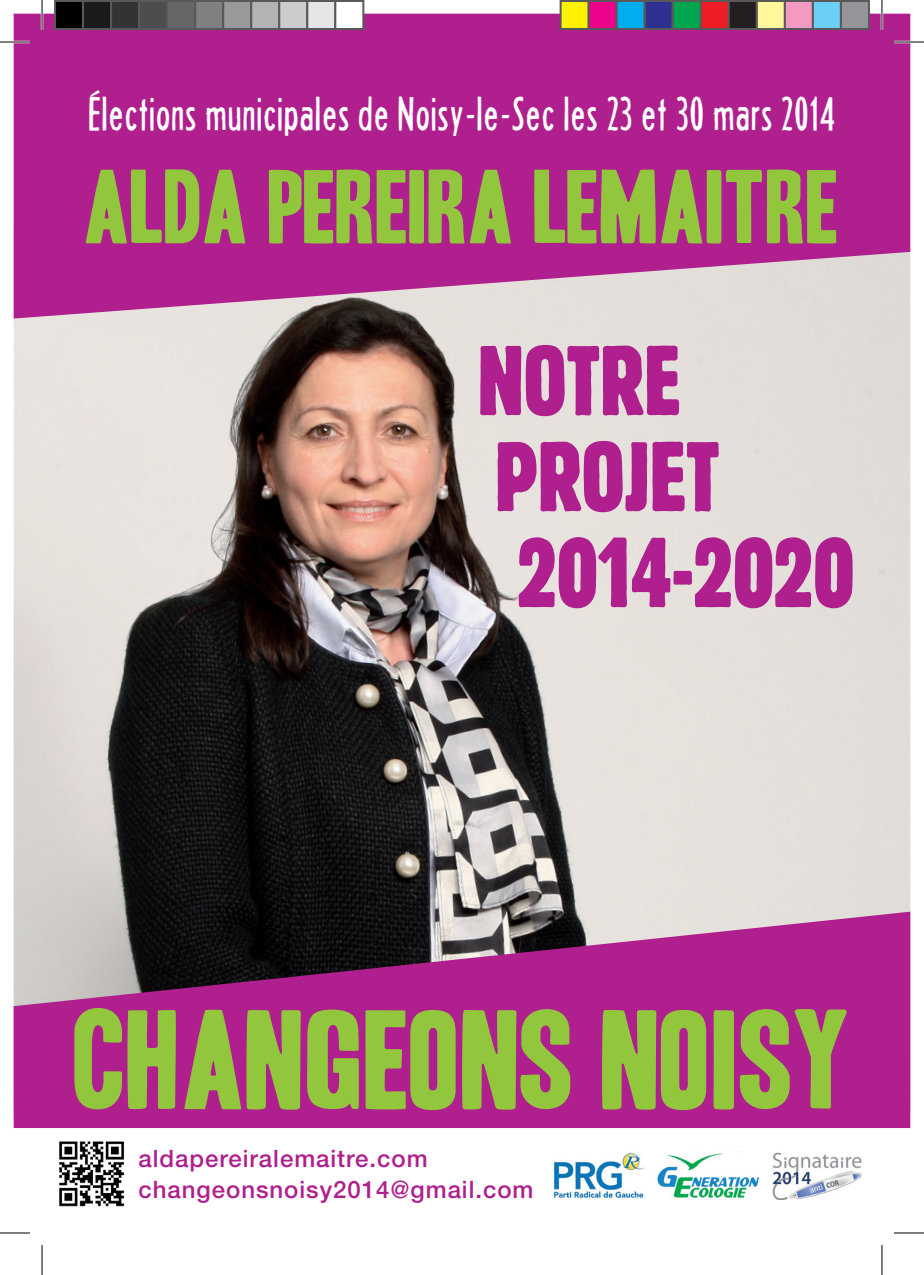
<style>
.page{position:relative;width:924px;height:1275px;background:#fff}
.page>*{position:absolute;margin:0;border:0;box-sizing:border-box;transform-origin:0 0}
.t1{font:121.6px "Headline One HPLHS";color:#92c73d;scale:1.19 1}
.t2{font:90px "Headline One HPLHS";color:#92c73d;scale:1.16 1}
.t3{font:extra-condensed 84px/96px "Black";color:#af1f8d}
.t4{font:42px "Headline Two HPLHS";letter-spacing:.04em;color:#fff}
.t5{font:500 24px/31.2px "Helvetica Neue";letter-spacing:.04em;color:#af1f8d}
</style>
<div class="page">
<img style="left:14px;top:318px;width:895px;height:593px">
<svg style="left:14px;top:911px;width:895px;height:217px;background:#9f2f84"></svg>
<svg style="left:14px;top:14px;width:895px;height:304px;background:#b33394"></svg>
<img style="left:553px;top:1153px;width:91px;height:45px">
<img style="left:657px;top:1151px;width:103px;height:47px">
<img style="left:772px;top:1152px;width:89px;height:47px">
<img style="left:59px;top:1141px;width:66px;height:66px">
<hr style="left:0;top:41px;width:30px;height:2px;background:#fff">
<hr style="left:893px;top:41px;width:30px;height:2px;background:#fff">
<hr style="left:41px;top:0;width:2px;height:30px;background:#fff">
<hr style="left:880px;top:0;width:2px;height:30px;background:#fff">
<hr style="left:0;top:42px;width:30px;height:1px;background:#000">
<hr style="left:893px;top:42px;width:30px;height:1px;background:#000">
<hr style="left:0;top:1232px;width:30px;height:1px;background:#000">
<hr style="left:893px;top:1232px;width:30px;height:1px;background:#000">
<hr style="left:42px;top:0;width:1px;height:30px;background:#000">
<hr style="left:42px;top:1245px;width:1px;height:30px;background:#000">
<hr style="left:881px;top:0;width:1px;height:30px;background:#000">
<hr style="left:881px;top:1245px;width:1px;height:30px;background:#000">
<div style="left:55px;top:1px;width:28px;height:28px;background:#000"></div>
<div style="left:54px;top:0;width:30px;height:30px;border:2px solid #595959"></div>
<div style="left:83px;top:1px;width:28px;height:28px;background:#1a1a1a"></div>
<div style="left:82px;top:0;width:30px;height:30px;border:2px solid #595959"></div>
<div style="left:111px;top:1px;width:28px;height:28px;background:#333"></div>
<div style="left:110px;top:0;width:30px;height:30px;border:2px solid #595959"></div>
<div style="left:139px;top:1px;width:28px;height:28px;background:#4d4d4d"></div>
<div style="left:138px;top:0;width:30px;height:30px;border:2px solid #595959"></div>
<div style="left:167px;top:1px;width:28px;height:28px;background:#666"></div>
<div style="left:166px;top:0;width:30px;height:30px;border:2px solid #595959"></div>
<div style="left:195px;top:1px;width:28px;height:28px;background:#808080"></div>
<div style="left:194px;top:0;width:30px;height:30px;border:2px solid #595959"></div>
<div style="left:223px;top:1px;width:28px;height:28px;background:#999"></div>
<div style="left:222px;top:0;width:30px;height:30px;border:2px solid #595959"></div>
<div style="left:251px;top:1px;width:28px;height:28px;background:#b3b3b3"></div>
<div style="left:250px;top:0;width:30px;height:30px;border:2px solid #595959"></div>
<div style="left:279px;top:1px;width:28px;height:28px;background:#ccc"></div>
<div style="left:278px;top:0;width:30px;height:30px;border:2px solid #595959"></div>
<div style="left:307px;top:1px;width:28px;height:28px;background:#e6e6e6"></div>
<div style="left:306px;top:0;width:30px;height:30px;border:2px solid #595959"></div>
<div style="left:335px;top:1px;width:28px;height:28px;background:#fff"></div>
<div style="left:334px;top:0;width:30px;height:30px;border:2px solid #595959"></div>
<div style="left:560px;top:1px;width:28px;height:28px;background:#fff101"></div>
<div style="left:559px;top:0;width:30px;height:30px;border:2px solid #595959"></div>
<div style="left:588px;top:1px;width:28px;height:28px;background:#ed028c"></div>
<div style="left:587px;top:0;width:30px;height:30px;border:2px solid #595959"></div>
<div style="left:616px;top:1px;width:28px;height:28px;background:#00aeef"></div>
<div style="left:615px;top:0;width:30px;height:30px;border:2px solid #595959"></div>
<div style="left:644px;top:1px;width:28px;height:28px;background:#2e3092"></div>
<div style="left:643px;top:0;width:30px;height:30px;border:2px solid #595959"></div>
<div style="left:672px;top:1px;width:28px;height:28px;background:#00a54f"></div>
<div style="left:671px;top:0;width:30px;height:30px;border:2px solid #595959"></div>
<div style="left:700px;top:1px;width:28px;height:28px;background:#ee1d23"></div>
<div style="left:699px;top:0;width:30px;height:30px;border:2px solid #595959"></div>
<div style="left:728px;top:1px;width:28px;height:28px;background:#231f20"></div>
<div style="left:727px;top:0;width:30px;height:30px;border:2px solid #595959"></div>
<div style="left:756px;top:1px;width:28px;height:28px;background:#fff79a"></div>
<div style="left:755px;top:0;width:30px;height:30px;border:2px solid #595959"></div>
<div style="left:784px;top:1px;width:28px;height:28px;background:#f499c2"></div>
<div style="left:783px;top:0;width:30px;height:30px;border:2px solid #595959"></div>
<div style="left:812px;top:1px;width:28px;height:28px;background:#6bcff6"></div>
<div style="left:811px;top:0;width:30px;height:30px;border:2px solid #595959"></div>
<div style="left:840px;top:1px;width:28px;height:28px;background:#939598"></div>
<div style="left:839px;top:0;width:30px;height:30px;border:2px solid #595959"></div>
<p class="t4" style="left:89px;top:89px;width:746px">Élections municipales de Noisy-le-Sec les 23 et 30 mars 2014</p>
<h2 class="t2" style="left:84px;top:164px;width:619px">ALDA PEREIRA LEMAITRE</h2>
<h3 class="t3" style="left:477px;top:334px;width:378px">NOTRE<br>PROJET<br>2014-2020</h3>
<h1 class="t1" style="left:73px;top:1001px;width:654px">CHANGEONS NOISY</h1>
<p class="t5" style="left:138px;top:1142px;width:396px">aldapereiralemaitre.com changeonsnoisy2014@gmail.com</p>
</div>
